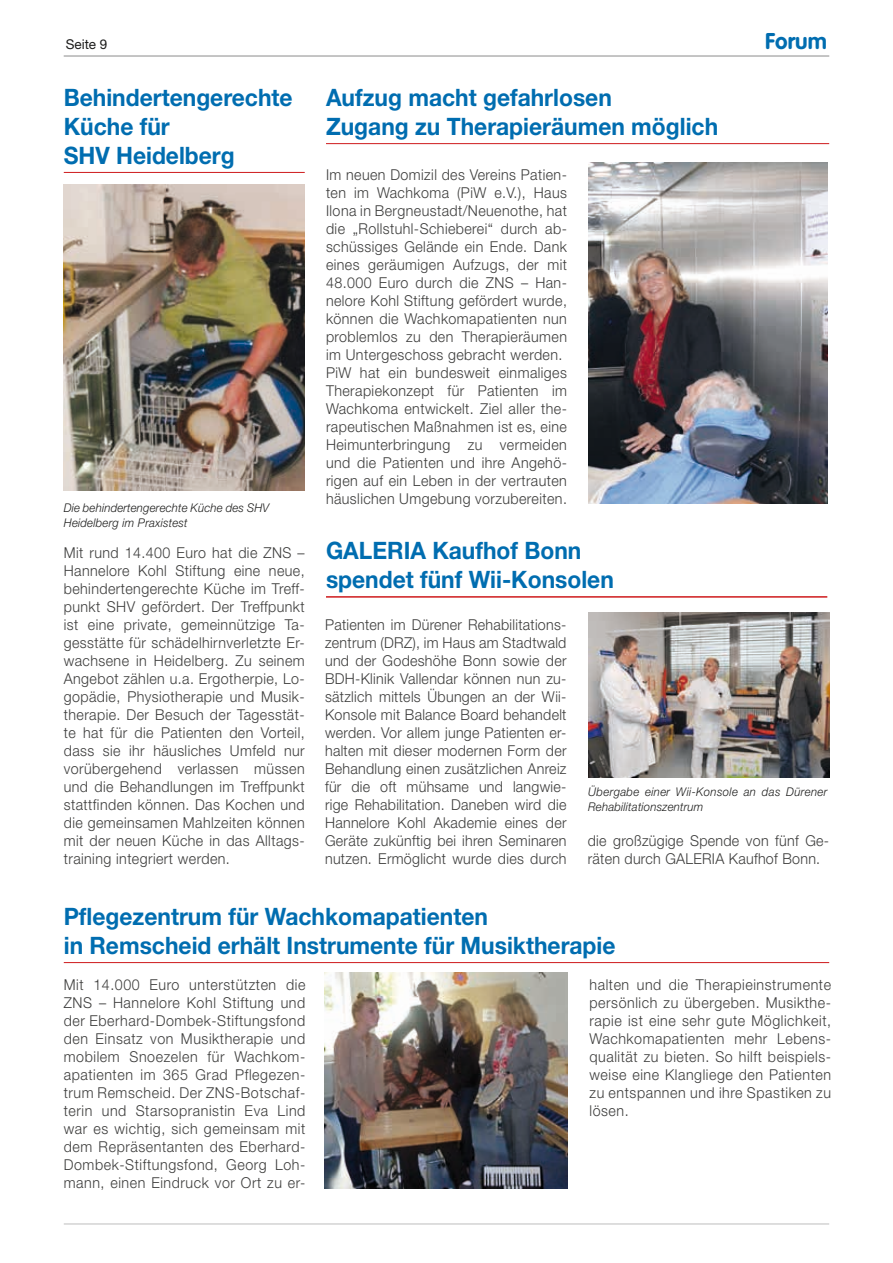
<style>
.page{position:relative;width:893px;height:1263px;background:#fff}
.page>*{position:absolute;margin:0;border:0;box-sizing:border-box;transform-origin:0 0}
.t1{font:700 24px/28.8px "Helvetica Neue";color:#006db0;scale:.95 1}
.t2{font:700 22.5px "VAG Rounded";color:#006db0}
.t3{font:300 15px/18px "Helvetica Neue";letter-spacing:.03em;color:#3d3d3c;text-align:justify;scale:.95 1}
.t4{font:13.5px "Helvetica Neue";color:#1c1c1b}
.t5{font:italic 300 12px/15px "Helvetica Neue";letter-spacing:.02em;color:#1c1c1b;scale:.95 1}
</style>
<div class="page">
<hr style="left:64px;top:1223px;width:765px;height:1px;background:#bdbdbd">
<hr style="left:64px;top:55px;width:765px;height:2px;background:#bdbdbd">
<hr style="left:64px;top:172px;width:241px;height:1px;background:#ce1a1c">
<hr style="left:326px;top:143px;width:503px;height:1px;background:#ce1a1c">
<hr style="left:326px;top:596px;width:501px;height:2px;background:#ce1a1c">
<img style="left:64px;top:184px;width:241px;height:306px">
<img style="left:588px;top:162px;width:239px;height:342px">
<img style="left:588px;top:612px;width:241px;height:166px">
<hr style="left:64px;top:962px;width:765px;height:1px;background:#ce1a1c">
<img style="left:325px;top:972px;width:242px;height:216px">
<p class="t4" style="left:66px;top:36px;width:43px">Seite 9</p>
<h2 class="t2" style="left:765px;top:28px;width:63px">Forum</h2>
<h1 class="t1" style="left:64px;top:82px;width:242px">Behindertengerechte<br>Küche für<br>SHV Heidelberg</h1>
<h1 class="t1" style="left:326px;top:82px;width:414px">Aufzug macht gefahrlosen<br>Zugang zu Therapieräumen möglich</h1>
<p class="t3" style="left:326px;top:165px;width:255px;text-align:left">Im neuen Domizil des Vereins Patien&shy;ten im Wachkoma (PiW e.V.), Haus Ilona in Bergneustadt/Neuenothe, hat die „Rollstuhl-Schieberei“ durch ab&shy;schüssiges Gelände ein Ende. Dank eines geräumigen Aufzugs, der mit 48.000 Euro durch die ZNS – Han&shy;nelore Kohl Stiftung gefördert wurde, können die Wachkomapatienten nun problemlos zu den Therapieräumen im Untergeschoss gebracht werden.<br>PiW hat ein bundesweit einmaliges Therapiekonzept für Patienten im Wachkoma entwickelt. Ziel aller the&shy;rapeutischen Maßnahmen ist es, eine Heimunterbringung zu vermeiden und die Patienten und ihre Angehö&shy;rigen auf ein Leben in der vertrauten häuslichen Umgebung vorzubereiten.</p>
<p class="t5" style="left:64px;top:500px;width:218px">Die behindertengerechte Küche des SHV<br>Heidelberg im Praxistest</p>
<p class="t3" style="left:64px;top:543px;width:255px">Mit rund 14.400 Euro hat die ZNS – Hannelore Kohl Stiftung eine neue, behindertengerechte Küche im Treff&shy;punkt SHV gefördert. Der Treffpunkt ist eine private, gemeinnützige Ta&shy;gesstätte für schädelhirnverletzte Er&shy;wachsene in Heidelberg. Zu seinem Angebot zählen u.a. Ergotherpie, Lo&shy;gopädie, Physiotherapie und Musik&shy;therapie. Der Besuch der Tagesstät&shy;te hat für die Patienten den Vorteil, dass sie ihr häusliches Umfeld nur vorübergehend verlassen müssen und die Behandlungen im Treffpunkt stattfinden können. Das Kochen und die gemeinsamen Mahlzeiten können mit der neuen Küche in das Alltags&shy;training integriert werden.</p>
<h1 class="t1" style="left:326px;top:535px;width:305px">GALERIA Kaufhof Bonn spendet fünf Wii-Konsolen</h1>
<p class="t3" style="left:325px;top:615px;width:256px">Patienten im Dürener Rehabilitations&shy;zentrum (DRZ), im Haus am Stadtwald und der Godeshöhe Bonn sowie der BDH-Klinik Vallendar können nun zu&shy;sätzlich mittels Übungen an der Wii-Konsole mit Balance Board behandelt werden. Vor allem junge Patienten er&shy;halten mit dieser modernen Form der Behandlung einen zusätzlichen Anreiz für die oft mühsame und langwie&shy;rige Rehabilitation. Daneben wird die Hannelore Kohl Akademie eines der Geräte zukünftig bei ihren Seminaren nutzen. Ermöglicht wurde dies durch</p>
<p class="t5" style="left:588px;top:784px;width:253px">Übergabe einer Wii-Konsole an das Dürener<br>Rehabilitationszentrum</p>
<p class="t3" style="left:588px;top:831px;width:256px">die großzügige Spende von fünf Ge&shy;räten durch GALERIA Kaufhof Bonn.</p>
<h1 class="t1" style="left:64px;top:901px;width:582px">Pflegezentrum für Wachkomapatienten<br>in Remscheid erhält Instrumente für Musiktherapie</h1>
<p class="t3" style="left:64px;top:975px;width:256px">Mit 14.000 Euro unterstützten die ZNS – Hannelore Kohl Stiftung und der Eberhard-Dombek-Stiftungsfond den Einsatz von Musiktherapie und mobilem Snoezelen für Wachkom&shy;apatienten im 365 Grad Pflegezen&shy;trum Remscheid. Der ZNS-Botschaf&shy;terin und Starsopranistin Eva Lind war es wichtig, sich gemeinsam mit dem Repräsentanten des Eberhard-Dombek-Stiftungsfond, Georg Loh&shy;mann, einen Eindruck vor Ort zu er-</p>
<p class="t3" style="left:589px;top:975px;width:256px">halten und die Therapieinstrumente persönlich zu übergeben. Musikthe&shy;rapie ist eine sehr gute Möglichkeit, Wachkomapatienten mehr Lebens&shy;qualität zu bieten. So hilft beispiels&shy;weise eine Klangliege den Patienten zu entspannen und ihre Spastiken zu lösen.</p>
</div>
